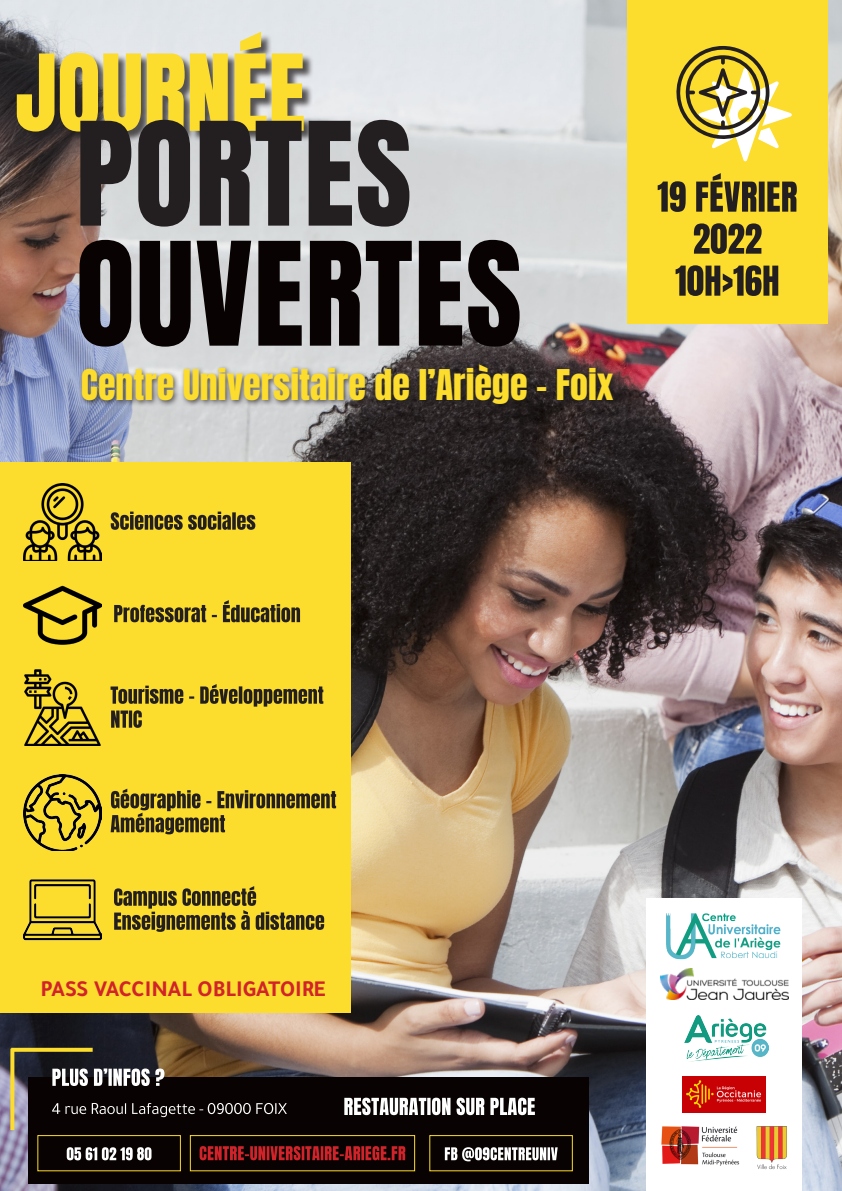
<style>
.page{position:relative;width:842px;height:1191px;background:#fff}
.page>*{position:absolute;margin:0;border:0;box-sizing:border-box;transform-origin:0 0}
.t1{font:90px "Anton";color:#fcdc2c}
.t2{font:36px "Anton";color:#fcdc2c}
.t3{font:700 23px "Tajawal";color:#d1232a}
</style>
<div class="page">
<img style="left:0;top:0;width:842px;height:1191px">
<div style="left:628px;top:0;width:200px;height:323px;background:#fcdc2c"></div>
<div style="left:0;top:462px;width:351px;height:550px;background:#fcdc2c"></div>
<div style="left:646px;top:899px;width:156px;height:292px;background:#fff"></div>
<svg style="left:676px;top:46px;width:116px;height:115px"></svg>
<div style="left:17px;top:33px;width:298px;height:109px;background:#231f20;opacity:.75"></div>
<div style="left:79px;top:362px;width:541px;height:50px;background:#231f20;opacity:.75"></div>
<svg style="left:80px;top:240px;width:440px;height:107px;background:#4f4c4c"></svg>
<svg style="left:80px;top:120px;width:329px;height:107px;background:#5f5d5e"></svg>
<svg style="left:675px;top:265px;width:103px;height:31px"></svg>
<svg style="left:694px;top:223px;width:68px;height:31px"></svg>
<svg style="left:658px;top:173px;width:139px;height:39px"></svg>
<svg style="left:111px;top:511px;width:144px;height:19px"></svg>
<svg style="left:114px;top:600px;width:186px;height:22px"></svg>
<svg style="left:111px;top:684px;width:212px;height:44px"></svg>
<svg style="left:111px;top:788px;width:225px;height:46px"></svg>
<svg style="left:114px;top:886px;width:210px;height:46px"></svg>
<svg style="left:10px;top:1048px;width:4px;height:82px"></svg>
<div style="left:29px;top:1076px;width:560px;height:107px;background:#080302"></div>
<svg style="left:52px;top:1103px;width:235px;height:14px"></svg>
<svg style="left:52px;top:1068px;width:112px;height:18px"></svg>
<svg style="left:11px;top:1047px;width:82px;height:4px"></svg>
<div style="left:190px;top:1135px;width:225px;height:36px;border:1px solid #fcdc2c"></div>
<svg style="left:200px;top:1146px;width:205px;height:14px"></svg>
<div style="left:429px;top:1135px;width:144px;height:36px;border:1px solid #fcdc2c"></div>
<svg style="left:445px;top:1147px;width:113px;height:14px"></svg>
<div style="left:37px;top:1135px;width:144px;height:36px;border:1px solid #fcdc2c"></div>
<svg style="left:67px;top:1147px;width:84px;height:13px"></svg>
<svg style="left:344px;top:1097px;width:191px;height:18px"></svg>
<img style="left:24px;top:483px;width:78px;height:77px">
<img style="left:24px;top:585px;width:78px;height:60px">
<img style="left:24px;top:669px;width:77px;height:76px">
<img style="left:24px;top:774px;width:78px;height:76px">
<img style="left:24px;top:879px;width:78px;height:62px">
<img style="left:666px;top:913px;width:115px;height:47px">
<img style="left:660px;top:968px;width:128px;height:31px">
<img style="left:661px;top:1126px;width:79px;height:40px">
<img style="left:683px;top:1076px;width:82px;height:36px">
<img style="left:756px;top:1126px;width:31px;height:43px">
<img style="left:685px;top:1015px;width:84px;height:46px">
<p class="t1" style="left:15px;top:47px;width:292px">JOURNÉE</p>
<p class="t2" style="left:81px;top:366px;width:534px">Centre Universitaire de l’Ariège - Foix</p>
<p class="t3" style="left:41px;top:971px;width:286px">PASS VACCINAL OBLIGATOIRE</p>
</div>
